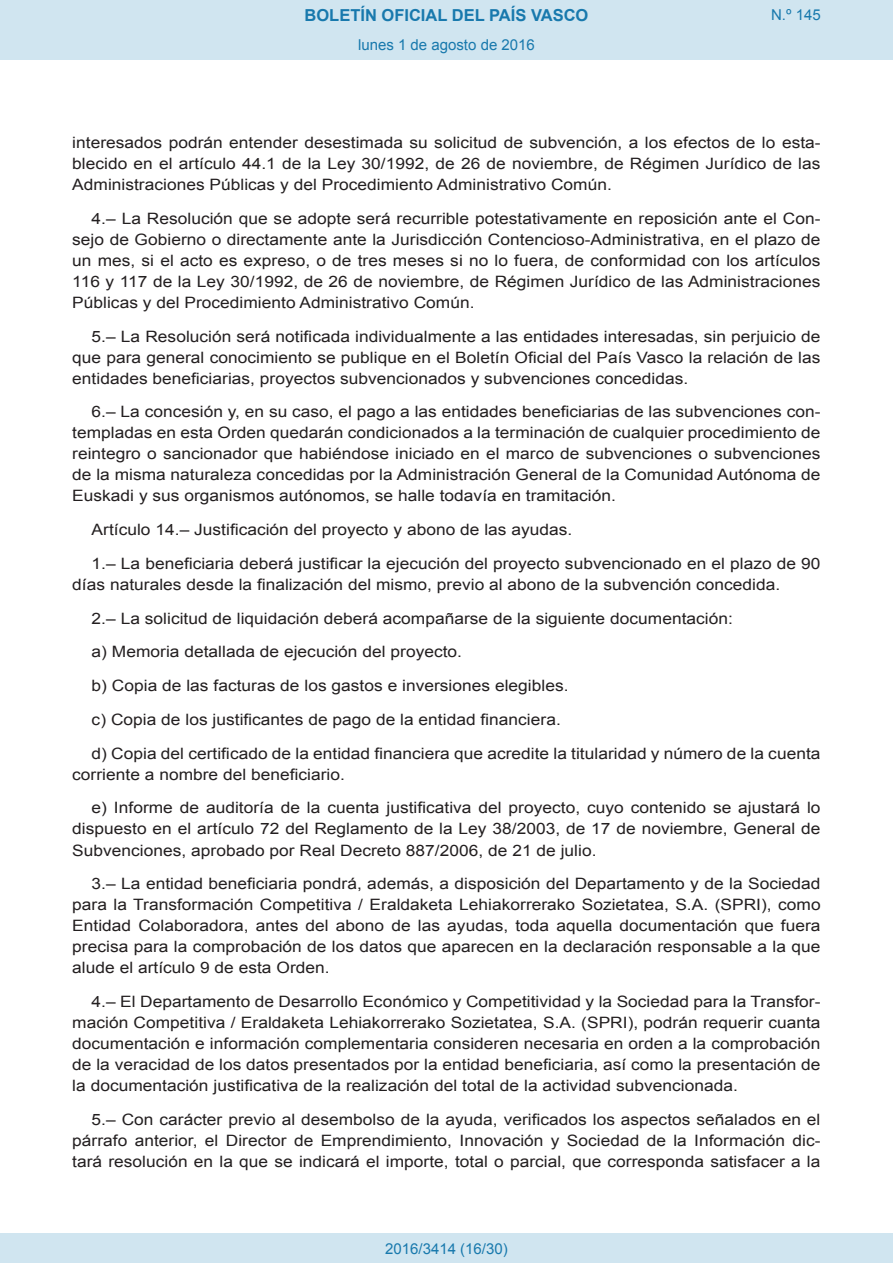
<style>
.page{position:relative;width:893px;height:1263px;background:#fff}
.page>*{position:absolute;margin:0;border:0;box-sizing:border-box;transform-origin:0 0}
.t1{font:700 16.5px "Arial";color:#1879ad}
.BOPVDetalle{font:15.6px/21px "Arial";color:#231f20;text-align:justify;scale:1.11 1}
.Paginacion_Centro{font:15px "Arial";color:#1879ad}
</style>
<div class="page">
<div style="left:0;top:0;width:893px;height:60px;background:#d0e5f0"></div>
<div style="left:0;top:1233px;width:893px;height:30px;background:#d0e5f0"></div>
<p class="t1" style="left:305px;top:4px;width:285px">BOLETÍN OFICIAL DEL PAÍS VASCO</p>
<p class="Paginacion_Centro" style="left:358px;top:35px;width:178px">lunes 1 de agosto de 2016</p>
<p class="Paginacion_Centro" style="left:771px;top:5px;width:51px">N.º 145</p>
<p class="BOPVDetalle" style="left:72px;top:132px;width:676px">interesados podrán entender desestimada su solicitud de subvención, a los efectos de lo esta&shy;blecido en el artículo 44.1 de la Ley 30/1992, de 26 de noviembre, de Régimen Jurídico de las Administraciones Públicas y del Procedimiento Administrativo Común.</p>
<p class="BOPVDetalle" style="left:72px;top:208px;width:676px;text-indent:19px">4.– La Resolución que se adopte será recurrible potestativamente en reposición ante el Con&shy;sejo de Gobierno o directamente ante la Jurisdicción Contencioso-Administrativa, en el plazo de un mes, si el acto es expreso, o de tres meses si no lo fuera, de conformidad con los artículos 116 y 117 de la Ley 30/1992, de 26 de noviembre, de Régimen Jurídico de las Administraciones Públicas y del Procedimiento Administrativo Común.</p>
<p class="BOPVDetalle" style="left:72px;top:326px;width:675px;text-indent:19px">5.– La Resolución será notificada individualmente a las entidades interesadas, sin perjuicio de que para general conocimiento se publique en el Boletín Oficial del País Vasco la relación de las entidades beneficiarias, proyectos subvencionados y subvenciones concedidas.</p>
<p class="BOPVDetalle" style="left:72px;top:402px;width:676px;text-indent:19px">6.– La concesión y, en su caso, el pago a las entidades beneficiarias de las subvenciones con&shy;templadas en esta Orden quedarán condicionados a la terminación de cualquier procedimiento de reintegro o sancionador que habiéndose iniciado en el marco de subvenciones o subvenciones de la misma naturaleza concedidas por la Administración General de la Comunidad Autónoma de Euskadi y sus organismos autónomos, se halle todavía en tramitación.</p>
<p class="BOPVDetalle" style="left:92px;top:519px;width:435px">Artículo 14.– Justificación del proyecto y abono de las ayudas.</p>
<p class="BOPVDetalle" style="left:72px;top:553px;width:676px;text-indent:19px">1.– La beneficiaria deberá justificar la ejecución del proyecto subvencionado en el plazo de 90 días naturales desde la finalización del mismo, previo al abono de la subvención concedida.</p>
<p class="BOPVDetalle" style="left:92px;top:608px;width:579px">2.– La solicitud de liquidación deberá acompañarse de la siguiente documentación:</p>
<p class="BOPVDetalle" style="left:92px;top:642px;width:335px">a) Memoria detallada de ejecución del proyecto.</p>
<p class="BOPVDetalle" style="left:92px;top:675px;width:431px">b) Copia de las facturas de los gastos e inversiones elegibles.</p>
<p class="BOPVDetalle" style="left:92px;top:709px;width:424px">c) Copia de los justificantes de pago de la entidad financiera.</p>
<p class="BOPVDetalle" style="left:72px;top:743px;width:675px;text-indent:19px">d) Copia del certificado de la entidad financiera que acredite la titularidad y número de la cuenta corriente a nombre del beneficiario.</p>
<p class="BOPVDetalle" style="left:72px;top:798px;width:676px;text-indent:19px">e) Informe de auditoría de la cuenta justificativa del proyecto, cuyo contenido se ajustará lo dispuesto en el artículo 72 del Reglamento de la Ley 38/2003, de 17 de noviembre, General de Subvenciones, aprobado por Real Decreto 887/2006, de 21 de julio.</p>
<p class="BOPVDetalle" style="left:72px;top:873px;width:676px;text-indent:19px">3.– La entidad beneficiaria pondrá, además, a disposición del Departamento y de la Sociedad para la Transformación Competitiva / Eraldaketa Lehiakorrerako Sozietatea, S.A. (SPRI), como Entidad Colaboradora, antes del abono de las ayudas, toda aquella documentación que fuera precisa para la comprobación de los datos que aparecen en la declaración responsable a la que alude el artículo 9 de esta Orden.</p>
<p class="BOPVDetalle" style="left:72px;top:991px;width:676px;text-indent:19px">4.– El Departamento de Desarrollo Económico y Competitividad y la Sociedad para la Transfor&shy;mación Competitiva / Eraldaketa Lehiakorrerako Sozietatea, S.A. (SPRI), podrán requerir cuanta documentación e información complementaria consideren necesaria en orden a la comprobación de la veracidad de los datos presentados por la entidad beneficiaria, así como la presentación de la documentación justificativa de la realización del total de la actividad subvencionada.</p>
<p class="BOPVDetalle" style="left:72px;top:1109px;width:676px;text-indent:19px">5.– Con carácter previo al desembolso de la ayuda, verificados los aspectos señalados en el párrafo anterior, el Director de Emprendimiento, Innovación y Sociedad de la Información dic&shy;tará resolución en la que se indicará el importe, total o parcial, que corresponda satisfacer a la</p>
<p class="Paginacion_Centro" style="left:385px;top:1238px;width:124px">2016/3414 (16/30)</p>
</div>
